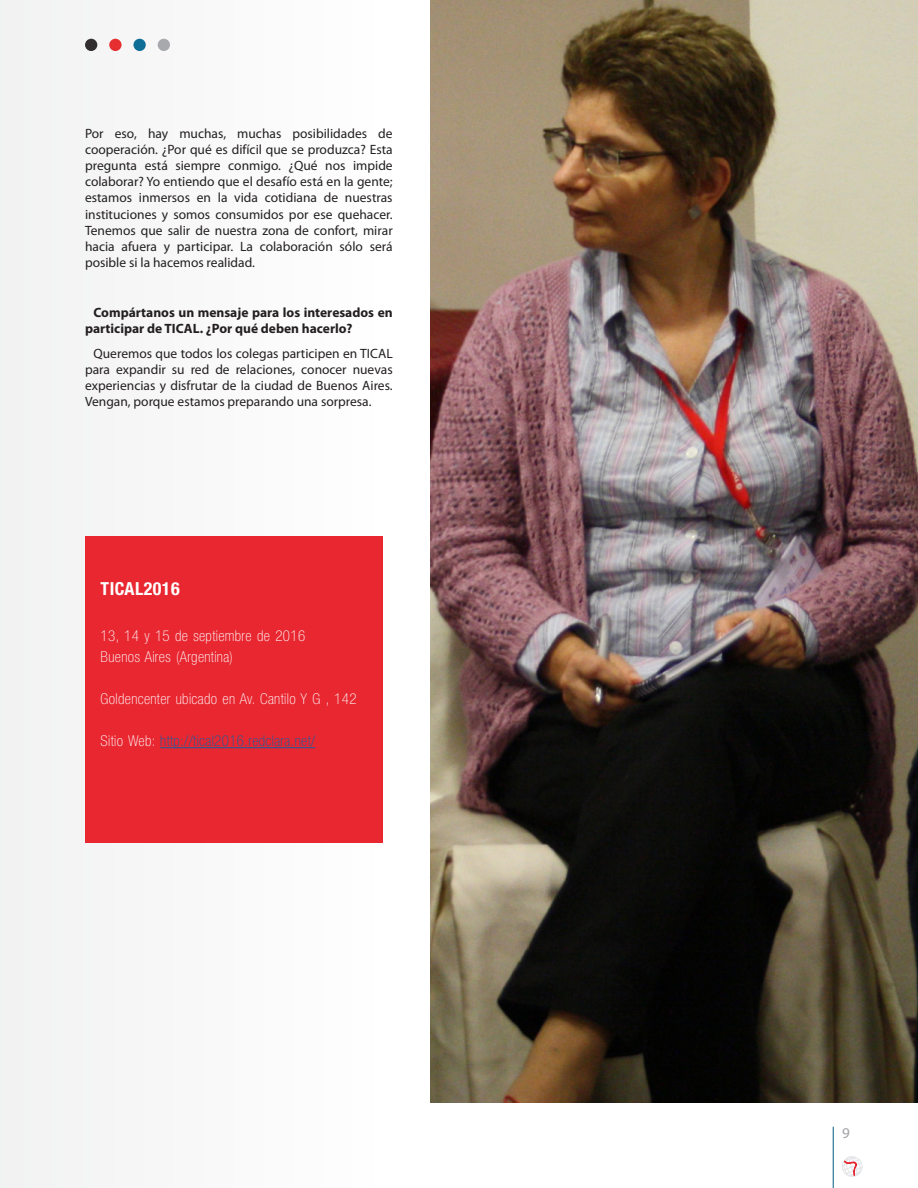
<style>
.page{position:relative;width:918px;height:1188px;background:#f9f9fa}
.page>*{position:absolute;margin:0;border:0;box-sizing:border-box;transform-origin:0 0}
.Recuadro{font:700 condensed 18px "Helvetica Neue LT Std";letter-spacing:.025em;color:#fff}
.Recuadro-2{font:100 condensed 15px "Helvetica Neue LT Std";letter-spacing:.025em;color:#fff}
.Recuadro-3{font:100 condensed 15px "Helvetica Neue LT Std";letter-spacing:.025em;color:#175d9e}
.t1{font:15px "Myriad Pro";color:#a0a1a5}
.Estilo_de_párrafo_1{font:13.5px/16.2px "Myriad Pro";color:#231f20;text-align:justify}
.Estilo_de_párrafo_1-2{font:700 13.5px/16.2px "Myriad Pro";color:#231f20}
.s1{color:#fff}
</style>
<div class="page">
<hr style="left:833px;top:1127px;width:1px;height:61px;background:#005a83">
<svg style="left:842px;top:1156px;width:20px;height:21px"></svg>
<img style="left:431px;top:0;width:487px;height:1103px">
<div style="left:85px;top:536px;width:297px;height:307px;background:#e92731"></div>
<hr style="left:160px;top:747px;width:155px;height:1px;background:#175d9e">
<p class="Estilo_de_párrafo_1" style="left:85px;top:125px;width:309px">Por eso, hay muchas, muchas posibilidades de cooperación. ¿Por qué es difícil que se produzca? Esta pregunta está siempre conmigo. ¿Qué nos impide colaborar? Yo entiendo que el desafío está en la gente; estamos inmersos en la vida cotidiana de nuestras instituciones y somos consumidos por ese quehacer.<br>Tenemos que salir de nuestra zona de confort, mirar hacia afuera y participar. La colaboración sólo será posible si la hacemos realidad.</p>
<p class="Estilo_de_párrafo_1-2" style="left:85px;top:304px;width:309px;text-indent:9px">Compártanos un mensaje para los interesados en participar de TICAL. ¿Por qué deben hacerlo?</p>
<p class="Estilo_de_párrafo_1" style="left:85px;top:345px;width:309px;text-indent:9px">Queremos que todos los colegas participen en TICAL para expandir su red de relaciones, conocer nuevas experiencias y disfrutar de la ciudad de Buenos Aires.<br>Vengan, porque estamos preparando una sorpresa.</p>
<p class="Recuadro" style="left:101px;top:577px;width:80px">TICAL2016</p>
<p class="Recuadro-2" style="left:101px;top:628px;width:206px">13, 14 y 15 de septiembre de 2016</p>
<p class="Recuadro-2" style="left:101px;top:649px;width:134px">Buenos Aires (Argentina)</p>
<p class="Recuadro-2" style="left:101px;top:691px;width:257px">Goldencenter ubicado en Av. Cantilo Y G , 142</p>
<p class="Recuadro-3" style="left:101px;top:733px;width:216px"><span class="s1">Sitio Web:</span> http://tical2016.redclara.net/</p>
<p class="t1" style="left:842px;top:1124px;width:9px">9</p>
</div>
